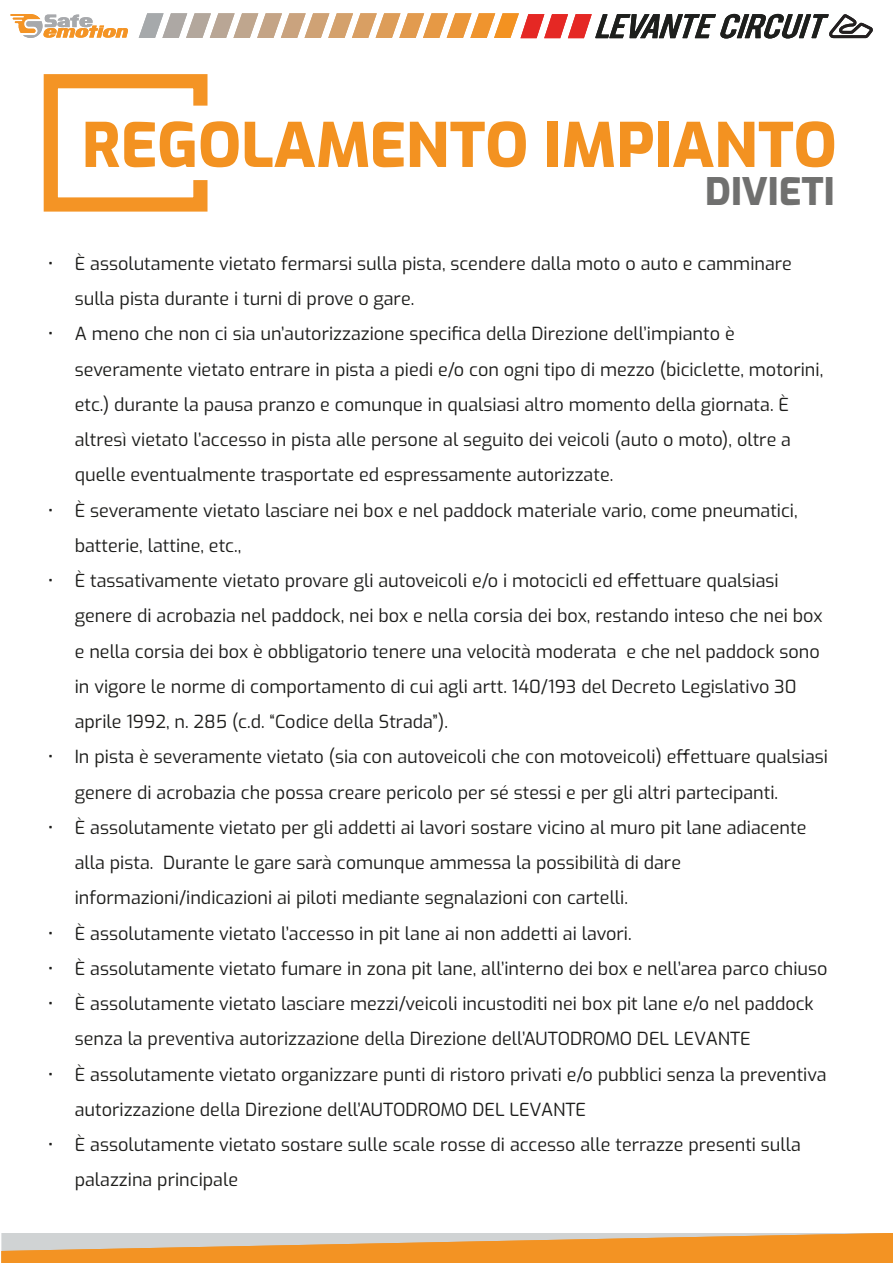
<style>
.page{position:relative;width:893px;height:1263px;background:#fff}
.page>*{position:absolute;margin:0;border:0;box-sizing:border-box;transform-origin:0 0}
.t1{font:800 60.9px "Exo";color:#f39221}
.t2{font:800 37.65px "Exo";color:#70706f}
.t3{font:18px/35.2px "Exo";color:#1d1d1b}
</style>
<div class="page">
<svg style="left:1px;top:1233px;width:892px;height:30px;background:#e8a557"></svg>
<svg style="left:43px;top:74px;width:165px;height:138px"></svg>
<svg style="left:10px;top:14px;width:118px;height:24px"></svg>
<svg style="left:139px;top:13px;width:734px;height:26px"></svg>
<h1 class="t1" style="left:82px;top:101px;width:756px">REGOLAMENTO IMPIANTO</h1>
<h2 class="t2" style="left:705px;top:164px;width:131px">DIVIETI</h2>
<p class="t3" style="left:75px;top:245px;width:719px;text-indent:-27px">• È assolutamente vietato fermarsi sulla pista, scendere dalla moto o auto e camminare sulla pista durante i turni di prove o gare.</p>
<p class="t3" style="left:75px;top:315px;width:750px;text-indent:-27px">• A meno che non ci sia un’autorizzazione specifica della Direzione dell’impianto è severamente vietato entrare in pista a piedi e/o con ogni tipo di mezzo (biciclette, motorini, etc.) durante la pausa pranzo e comunque in qualsiasi altro momento della giornata. È altresì vietato l’accesso in pista alle persone al seguito dei veicoli (auto o moto), oltre a quelle eventualmente trasportate ed espressamente autorizzate.</p>
<p class="t3" style="left:75px;top:492px;width:724px;text-indent:-27px">• È severamente vietato lasciare nei box e nel paddock materiale vario, come pneumatici, batterie, lattine, etc.,</p>
<p class="t3" style="left:75px;top:562px;width:749px;text-indent:-27px">• È tassativamente vietato provare gli autoveicoli e/o i motocicli ed effettuare qualsiasi genere di acrobazia nel paddock, nei box e nella corsia dei box, restando inteso che nei box e nella corsia dei box è obbligatorio tenere una velocità moderata e che nel paddock sono in vigore le norme di comportamento di cui agli artt. 140/193 del Decreto Legislativo 30 aprile 1992, n. 285 (c.d. “Codice della Strada”).</p>
<p class="t3" style="left:75px;top:738px;width:755px;text-indent:-27px">• In pista è severamente vietato (sia con autoveicoli che con motoveicoli) effettuare qualsiasi genere di acrobazia che possa creare pericolo per sé stessi e per gli altri partecipanti.</p>
<p class="t3" style="left:75px;top:809px;width:733px;text-indent:-27px">• È assolutamente vietato per gli addetti ai lavori sostare vicino al muro pit lane adiacente alla pista. Durante le gare sarà comunque ammessa la possibilità di dare informazioni/indicazioni ai piloti mediante segnalazioni con cartelli.</p>
<p class="t3" style="left:48px;top:914px;width:585px">• È assolutamente vietato l’accesso in pit lane ai non addetti ai lavori.</p>
<p class="t3" style="left:48px;top:950px;width:781px">• È assolutamente vietato fumare in zona pit lane, all’interno dei box e nell’area parco chiuso</p>
<p class="t3" style="left:75px;top:985px;width:740px;text-indent:-27px">• È assolutamente vietato lasciare mezzi/veicoli incustoditi nei box pit lane e/o nel paddock senza la preventiva autorizzazione della Direzione dell’AUTODROMO DEL LEVANTE</p>
<p class="t3" style="left:75px;top:1055px;width:753px;text-indent:-27px">• È assolutamente vietato organizzare punti di ristoro privati e/o pubblici senza la preventiva autorizzazione della Direzione dell’AUTODROMO DEL LEVANTE</p>
<p class="t3" style="left:75px;top:1126px;width:728px;text-indent:-27px">• È assolutamente vietato sostare sulle scale rosse di accesso alle terrazze presenti sulla palazzina principale</p>
</div>
